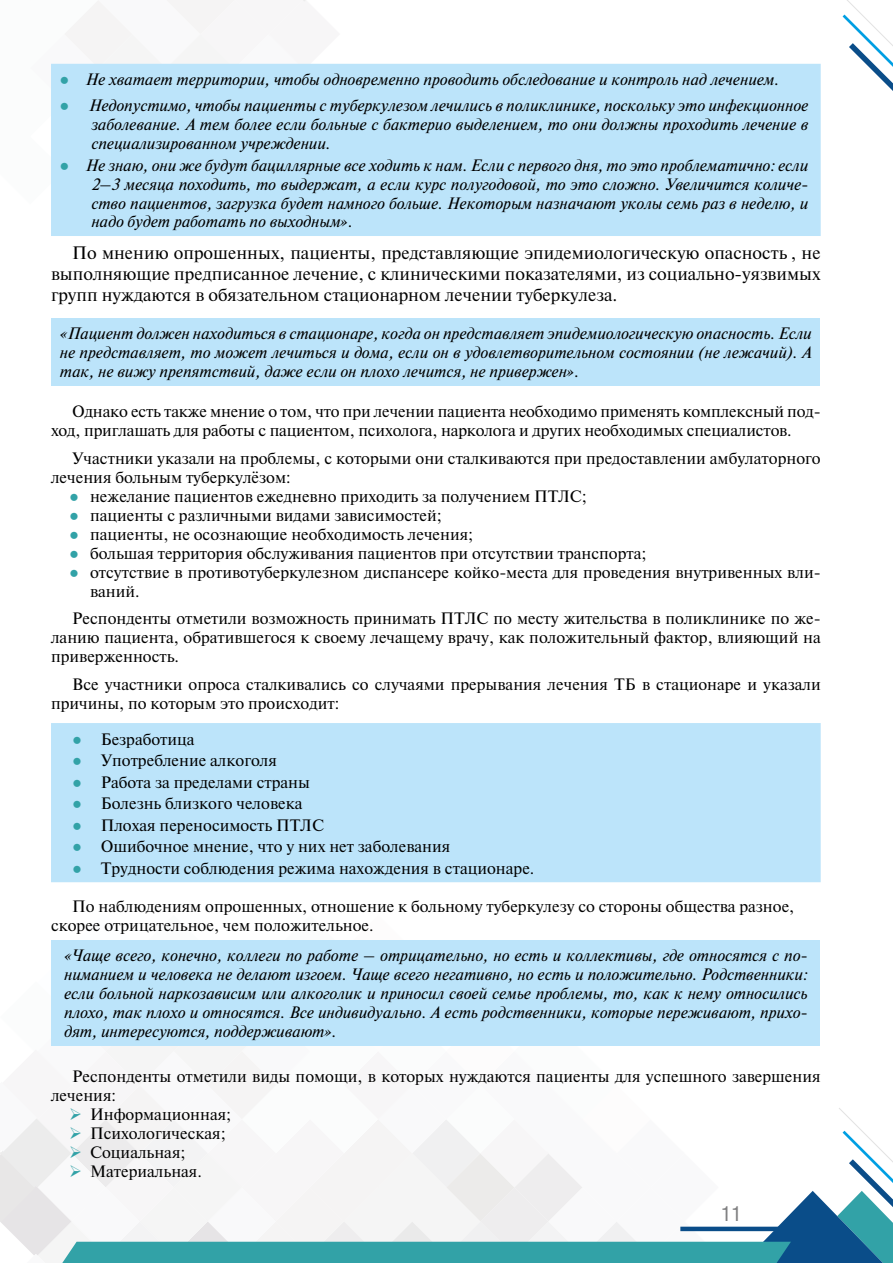
<style>
.page{position:relative;width:893px;height:1263px;background:#fff}
.page>*{position:absolute;margin:0;border:0;box-sizing:border-box;transform-origin:0 0}
.t1{font:condensed 21px "Helvetica Neue LTCYR";color:#808081}
.t2{font:18px/20.7px "Newton C";color:#000;text-align:justify}
.t3{font:16.5px/19px "Newton C";color:#000}
.t4{font:italic 16.5px/19px "Newton C";color:#000;text-align:justify}
.s1{font-family:"Arial";font-style:normal;color:#32a2a7}
.s2{font-family:"Arial";color:#32a2a7}
</style>
<div class="page">
<svg style="left:842px;top:0;width:51px;height:91px"></svg>
<div style="left:51px;top:0;width:289px;height:64px;background:#f7f6f7"></div>
<div style="left:51px;top:64px;width:770px;height:172px;background:#bce4fa"></div>
<div style="left:51px;top:318px;width:769px;height:68px;background:#bce4fa"></div>
<div style="left:51px;top:723px;width:770px;height:122px;background:#bce4fa"></div>
<svg style="left:0;top:845px;width:893px;height:418px"></svg>
<p class="t4" style="left:60px;top:70px;width:721px"><span class="s1">●</span> Не хватает территории, чтобы одновременно проводить обследование и контроль над лечением.</p>
<p class="t4" style="left:91px;top:96px;width:718px;text-indent:-31px"><span class="s1">●</span> Недопустимо, чтобы пациенты с туберкулезом лечились в поликлинике, поскольку это инфекционное заболевание. А тем более если больные с бактерио выделением, то они должны проходить лечение в специализированном учреждении.</p>
<p class="t4" style="left:91px;top:155px;width:718px;text-indent:-31px"><span class="s1">●</span> Не знаю, они же будут бациллярные все ходить к нам. Если с первого дня, то это проблематично: если 2–3 месяца походить, то выдержат, а если курс полугодовой, то это сложно. Увеличится количе&shy;ство пациентов, загрузка будет намного больше. Некоторым назначают уколы семь раз в неделю, и надо будет работать по выходным».</p>
<p class="t2" style="left:51px;top:243px;width:771px;text-indent:21px">По мнению опрошенных, пациенты, представляющие эпидемиологическую опасность , не выполняющие предписанное лечение, с клиническими показателями, из социально-уязвимых групп нуждаются в обязательном стационарном лечении туберкулеза.</p>
<p class="t4" style="left:60px;top:324px;width:753px">«Пациент должен находиться в стационаре, когда он представляет эпидемиологическую опасность. Если не представляет, то может лечиться и дома, если он в удовлетворительном состоянии (не лежачий). А так, не вижу препятствий, даже если он плохо лечится, не привержен».</p>
<p class="t3" style="left:51px;top:402px;width:771px;text-indent:21px">Однако есть также мнение о том, что при лечении пациента необходимо применять комплексный под&shy;ход, приглашать для работы с пациентом, психолога, нарколога и других необходимых специалистов.</p>
<p class="t3" style="left:51px;top:449px;width:771px;text-indent:21px">Участники указали на проблемы, с которыми они сталкиваются при предоставлении амбулаторного лечения больным туберкулёзом:</p>
<p class="t3" style="left:69px;top:487px;width:519px"><span class="s2">●</span> нежелание пациентов ежедневно приходить за получением ПТЛС;</p>
<p class="t3" style="left:69px;top:506px;width:374px"><span class="s2">●</span> пациенты с различными видами зависимостей;</p>
<p class="t3" style="left:69px;top:525px;width:406px"><span class="s2">●</span> пациенты, не осознающие необходимость лечения;</p>
<p class="t3" style="left:69px;top:544px;width:579px"><span class="s2">●</span> большая территория обслуживания пациентов при отсутствии транспорта;</p>
<p class="t3" style="left:90px;top:562px;width:732px;text-indent:-21px"><span class="s2">●</span> отсутствие в противотуберкулезном диспансере койко-места для проведения внутривенных вли&shy;ваний.</p>
<p class="t3" style="left:51px;top:609px;width:771px;text-align:justify;text-indent:21px">Респонденты отметили возможность принимать ПТЛС по месту жительства в поликлинике по же&shy;ланию пациента, обратившегося к своему лечащему врачу, как положительный фактор, влияющий на приверженность.</p>
<p class="t3" style="left:51px;top:674px;width:771px;text-indent:21px">Все участники опроса сталкивались со случаями прерывания лечения ТБ в стационаре и указали причины, по которым это происходит:</p>
<p class="t3" style="left:72px;top:729px;width:124px"><span class="s2">●</span> Безработица</p>
<p class="t3" style="left:72px;top:751px;width:206px"><span class="s2">●</span> Употребление алкоголя</p>
<p class="t3" style="left:72px;top:772px;width:239px"><span class="s2">●</span> Работа за пределами страны</p>
<p class="t3" style="left:72px;top:794px;width:232px"><span class="s2">●</span> Болезнь близкого человека</p>
<p class="t3" style="left:72px;top:815px;width:253px"><span class="s2">●</span> Плохая переносимость ПТЛС</p>
<p class="t3" style="left:72px;top:837px;width:380px"><span class="s2">●</span> Ошибочное мнение, что у них нет заболевания</p>
<p class="t3" style="left:72px;top:858px;width:464px"><span class="s2">●</span> Трудности соблюдения режима нахождения в стационаре.</p>
<p class="t3" style="left:51px;top:897px;width:745px;text-indent:21px">По наблюдениям опрошенных, отношение к больному туберкулезу со стороны общества разное, скорее отрицательное, чем положительное.</p>
<p class="t4" style="left:64px;top:946px;width:745px">«Чаще всего, конечно, коллеги по работе – отрицательно, но есть и коллективы, где относятся с по&shy;ниманием и человека не делают изгоем. Чаще всего негативно, но есть и положительно. Родственники: если больной наркозависим или алкоголик и приносил своей семье проблемы, то, как к нему относились плохо, так плохо и относятся. Все индивидуально. А есть родственники, которые переживают, прихо&shy;дят, интересуются, поддерживают».</p>
<p class="t3" style="left:72px;top:1066px;width:750px">Респонденты отметили виды помощи, в которых нуждаются пациенты для успешного завершения</p>
<p class="t3" style="left:51px;top:1085px;width:67px">лечения:</p>
<p class="t3" style="left:90px;top:1104px;width:143px">Информационная;</p>
<p class="t3" style="left:90px;top:1123px;width:137px">Психологическая;</p>
<p class="t3" style="left:90px;top:1142px;width:97px">Социальная;</p>
<p class="t3" style="left:90px;top:1161px;width:113px">Материальная.</p>
<p class="t1" style="left:721px;top:1202px;width:22px">11</p>
</div>
